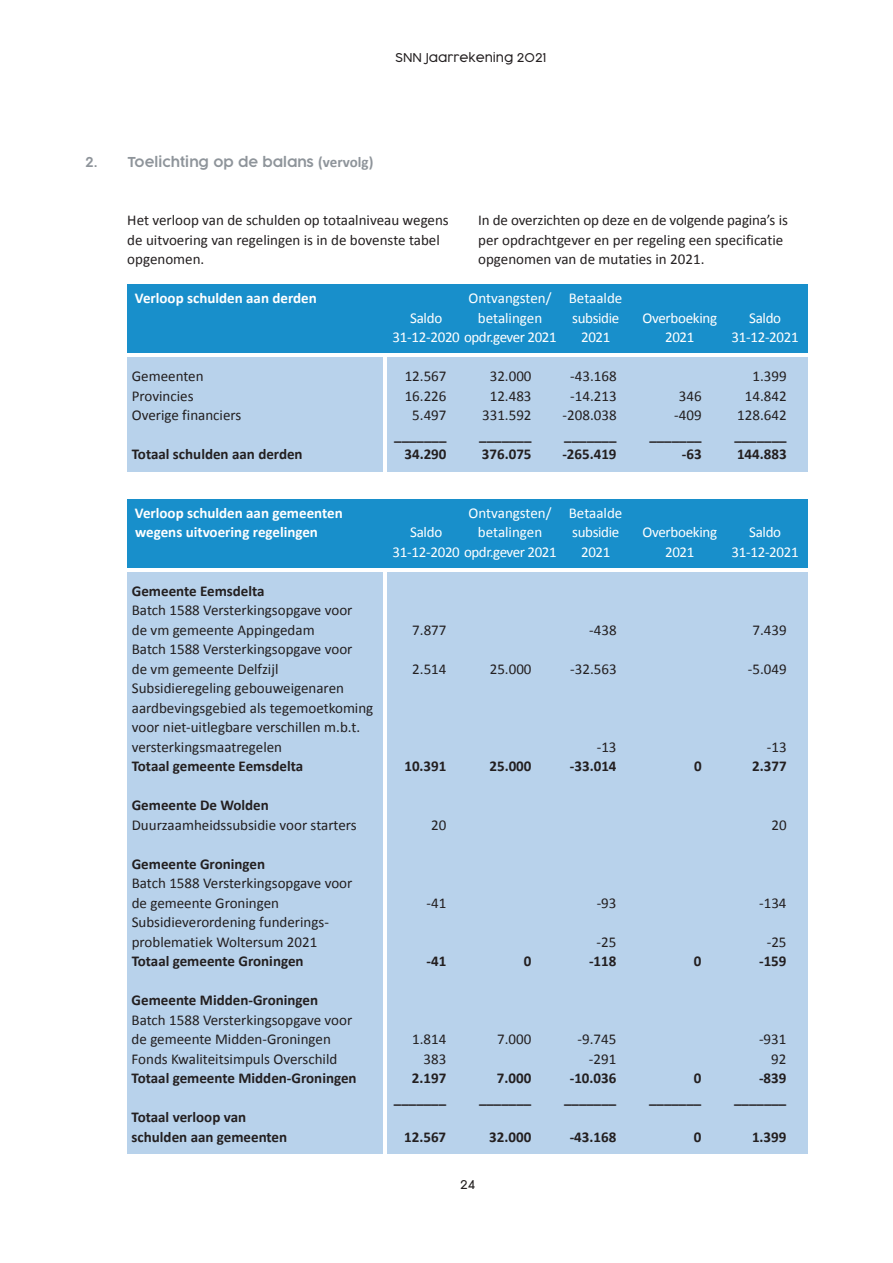
<style>
.page{position:relative;width:893px;height:1263px;background:#fff}
.page>*{position:absolute;margin:0;border:0;box-sizing:border-box;transform-origin:0 0}
.t1{font:15px/19.5px "Calibri";color:#231f20}
.t2{font:700 15px/19.5px "Calibri";color:#231f20}
.t3{font:15px "Calibri";letter-spacing:-.02em;color:#fff}
.t4{font:700 15px "Calibri";color:#fff}
.t5{font:15px "Calibri";color:#fff}
.t6{font:300 13.5px "Cocogoose Pro";color:#8e949a}
.t7{font:300 12px "Cocogoose Pro";color:#231f20}
.s1{font-family:"Calibri";font-weight:700;font-size:15px}
</style>
<div class="page">
<div style="left:128px;top:500px;width:680px;height:68px;background:#188fcb"></div>
<div style="left:128px;top:572px;width:255px;height:581px;background:#b8d2eb"></div>
<div style="left:387px;top:572px;width:421px;height:581px;background:#b8d2eb"></div>
<div style="left:128px;top:284px;width:680px;height:68px;background:#188fcb"></div>
<div style="left:128px;top:357px;width:255px;height:114px;background:#b8d2eb"></div>
<div style="left:387px;top:357px;width:421px;height:114px;background:#b8d2eb"></div>
<p class="t7" style="left:395px;top:50px;width:153px">SNN Jaarrekening 2021</p>
<p class="t6" style="left:85px;top:153px;width:33px">2. T</p>
<p class="t6" style="left:135px;top:153px;width:240px">oelichting op de balans <span class="s1">(vervolg)</span></p>
<p class="t1" style="left:127px;top:210px;width:323px">Het verloop van de schulden op totaalniveau wegens de uitvoering van regelingen is in de bovenste tabel opgenomen.</p>
<p class="t1" style="left:478px;top:210px;width:311px">In de overzichten op deze en de volgende pagina’s is per opdrachtgever en per regeling een specificatie opgenomen van de mutaties in 2021.</p>
<p class="t4" style="left:135px;top:289px;width:183px">Verloop schulden aan derden</p>
<p class="t5" style="left:469px;top:289px;width:155px">Ontvangsten/ Betaalde</p>
<p class="t3" style="left:410px;top:308px;width:34px">Saldo</p>
<p class="t5" style="left:478px;top:308px;width:66px">betalingen</p>
<p class="t3" style="left:572px;top:308px;width:49px">subsidie</p>
<p class="t3" style="left:642px;top:308px;width:76px">Overboeking</p>
<p class="t3" style="left:749px;top:308px;width:34px">Saldo</p>
<p class="t3" style="left:393px;top:328px;width:165px">31-12-2020 opdr.gever 2021</p>
<p class="t3" style="left:581px;top:328px;width:31px">2021</p>
<p class="t3" style="left:665px;top:328px;width:31px">2021</p>
<p class="t3" style="left:731px;top:328px;width:69px">31-12-2021</p>
<p class="t1" style="left:132px;top:366px;width:73px">Gemeenten</p>
<p class="t1" style="left:405px;top:366px;width:43px">12.567</p>
<p class="t1" style="left:490px;top:366px;width:43px">32.000</p>
<p class="t1" style="left:570px;top:366px;width:48px">-43.168</p>
<p class="t1" style="left:752px;top:366px;width:36px">1.399</p>
<p class="t1" style="left:132px;top:385px;width:63px">Provincies</p>
<p class="t1" style="left:405px;top:385px;width:43px">16.226</p>
<p class="t1" style="left:490px;top:385px;width:43px">12.483</p>
<p class="t1" style="left:570px;top:385px;width:48px">-14.213</p>
<p class="t1" style="left:679px;top:385px;width:24px">346</p>
<p class="t1" style="left:745px;top:385px;width:43px">14.842</p>
<p class="t1" style="left:132px;top:405px;width:111px">Overige financiers</p>
<p class="t1" style="left:412px;top:405px;width:36px">5.497</p>
<p class="t1" style="left:482px;top:405px;width:51px">331.592</p>
<p class="t1" style="left:563px;top:405px;width:55px">-208.038</p>
<p class="t1" style="left:674px;top:405px;width:29px">-409</p>
<p class="t1" style="left:737px;top:405px;width:51px">128.642</p>
<p class="t2" style="left:394px;top:424px;width:54px">_______</p>
<p class="t2" style="left:479px;top:424px;width:54px">_______</p>
<p class="t2" style="left:564px;top:424px;width:54px">_______</p>
<p class="t2" style="left:649px;top:424px;width:54px">_______</p>
<p class="t2" style="left:734px;top:424px;width:54px">_______</p>
<p class="t2" style="left:132px;top:444px;width:172px">Totaal schulden aan derden</p>
<p class="t2" style="left:404px;top:444px;width:44px">34.290</p>
<p class="t2" style="left:482px;top:444px;width:51px">376.075</p>
<p class="t2" style="left:562px;top:444px;width:56px">-265.419</p>
<p class="t2" style="left:682px;top:444px;width:21px">-63</p>
<p class="t2" style="left:737px;top:444px;width:51px">144.883</p>
<p class="t4" style="left:135px;top:503px;width:209px">Verloop schulden aan gemeenten</p>
<p class="t5" style="left:469px;top:503px;width:155px">Ontvangsten/ Betaalde</p>
<p class="t4" style="left:135px;top:523px;width:184px">wegens uitvoering regelingen</p>
<p class="t3" style="left:410px;top:523px;width:34px">Saldo</p>
<p class="t5" style="left:478px;top:523px;width:66px">betalingen</p>
<p class="t3" style="left:572px;top:523px;width:49px">subsidie</p>
<p class="t3" style="left:642px;top:523px;width:76px">Overboeking</p>
<p class="t3" style="left:749px;top:523px;width:34px">Saldo</p>
<p class="t3" style="left:393px;top:542px;width:165px">31-12-2020 opdr.gever 2021</p>
<p class="t3" style="left:581px;top:542px;width:31px">2021</p>
<p class="t3" style="left:665px;top:542px;width:31px">2021</p>
<p class="t3" style="left:731px;top:542px;width:69px">31-12-2021</p>
<p class="t2" style="left:132px;top:580px;width:134px">Gemeente Eemsdelta</p>
<p class="t1" style="left:132px;top:600px;width:222px">Batch 1588 Versterkingsopgave voor de vm gemeente Appingedam</p>
<p class="t1" style="left:412px;top:619px;width:36px">7.877</p>
<p class="t1" style="left:589px;top:619px;width:29px">-438</p>
<p class="t1" style="left:752px;top:619px;width:36px">7.439</p>
<p class="t1" style="left:132px;top:639px;width:222px">Batch 1588 Versterkingsopgave voor de vm gemeente Delfzijl</p>
<p class="t1" style="left:132px;top:678px;width:243px">Subsidieregeling gebouweigenaren aardbevingsgebied als tegemoetkoming voor niet-uitlegbare verschillen m.b.t. versterkingsmaatregelen</p>
<p class="t1" style="left:412px;top:658px;width:36px">2.514</p>
<p class="t1" style="left:490px;top:658px;width:43px">25.000</p>
<p class="t1" style="left:570px;top:658px;width:48px">-32.563</p>
<p class="t1" style="left:748px;top:658px;width:40px">-5.049</p>
<p class="t1" style="left:597px;top:736px;width:21px">-13</p>
<p class="t1" style="left:767px;top:736px;width:21px">-13</p>
<p class="t2" style="left:132px;top:756px;width:173px">Totaal gemeente Eemsdelta</p>
<p class="t2" style="left:404px;top:756px;width:44px">10.391</p>
<p class="t2" style="left:489px;top:756px;width:44px">25.000</p>
<p class="t2" style="left:570px;top:756px;width:48px">-33.014</p>
<p class="t2" style="left:694px;top:756px;width:9px">0</p>
<p class="t2" style="left:752px;top:756px;width:36px">2.377</p>
<p class="t2" style="left:132px;top:795px;width:139px">Gemeente De Wolden</p>
<p class="t1" style="left:132px;top:814px;width:227px">Duurzaamheidssubsidie voor starters</p>
<p class="t1" style="left:431px;top:814px;width:17px">20</p>
<p class="t1" style="left:771px;top:814px;width:17px">20</p>
<p class="t2" style="left:132px;top:853px;width:135px">Gemeente Groningen</p>
<p class="t1" style="left:132px;top:873px;width:222px">Batch 1588 Versterkingsopgave voor de gemeente Groningen</p>
<p class="t1" style="left:427px;top:892px;width:21px">-41</p>
<p class="t1" style="left:597px;top:892px;width:21px">-93</p>
<p class="t1" style="left:759px;top:892px;width:29px">-134</p>
<p class="t1" style="left:132px;top:912px;width:199px">Subsidieverordening funderings&shy;problematiek Woltersum 2021</p>
<p class="t1" style="left:597px;top:931px;width:21px">-25</p>
<p class="t1" style="left:767px;top:931px;width:21px">-25</p>
<p class="t2" style="left:132px;top:951px;width:173px">Totaal gemeente Groningen</p>
<p class="t2" style="left:427px;top:951px;width:21px">-41</p>
<p class="t2" style="left:524px;top:951px;width:9px">0</p>
<p class="t2" style="left:589px;top:951px;width:29px">-118</p>
<p class="t2" style="left:694px;top:951px;width:9px">0</p>
<p class="t2" style="left:759px;top:951px;width:29px">-159</p>
<p class="t2" style="left:132px;top:990px;width:188px">Gemeente Midden-Groningen</p>
<p class="t1" style="left:132px;top:1009px;width:222px">Batch 1588 Versterkingsopgave voor de gemeente Midden-Groningen</p>
<p class="t1" style="left:412px;top:1029px;width:36px">1.814</p>
<p class="t1" style="left:497px;top:1029px;width:36px">7.000</p>
<p class="t1" style="left:578px;top:1029px;width:40px">-9.745</p>
<p class="t1" style="left:759px;top:1029px;width:29px">-931</p>
<p class="t1" style="left:132px;top:1048px;width:207px">Fonds Kwaliteitsimpuls Overschild</p>
<p class="t1" style="left:423px;top:1048px;width:24px">383</p>
<p class="t1" style="left:589px;top:1048px;width:29px">-291</p>
<p class="t1" style="left:771px;top:1048px;width:17px">92</p>
<p class="t2" style="left:132px;top:1068px;width:226px">Totaal gemeente Midden-Groningen</p>
<p class="t2" style="left:412px;top:1068px;width:36px">2.197</p>
<p class="t2" style="left:497px;top:1068px;width:36px">7.000</p>
<p class="t2" style="left:570px;top:1068px;width:48px">-10.036</p>
<p class="t2" style="left:694px;top:1068px;width:9px">0</p>
<p class="t2" style="left:759px;top:1068px;width:29px">-839</p>
<p class="t2" style="left:394px;top:1087px;width:54px">_______</p>
<p class="t2" style="left:479px;top:1087px;width:54px">_______</p>
<p class="t2" style="left:564px;top:1087px;width:54px">_______</p>
<p class="t2" style="left:649px;top:1087px;width:54px">_______</p>
<p class="t2" style="left:734px;top:1087px;width:54px">_______</p>
<p class="t2" style="left:132px;top:1107px;width:157px">Totaal verloop van schulden aan gemeenten</p>
<p class="t2" style="left:404px;top:1126px;width:44px">12.567</p>
<p class="t2" style="left:489px;top:1126px;width:44px">32.000</p>
<p class="t2" style="left:570px;top:1126px;width:48px">-43.168</p>
<p class="t2" style="left:694px;top:1126px;width:9px">0</p>
<p class="t2" style="left:752px;top:1126px;width:36px">1.399</p>
<p class="t7" style="left:460px;top:1176px;width:17px">24</p>
</div>
